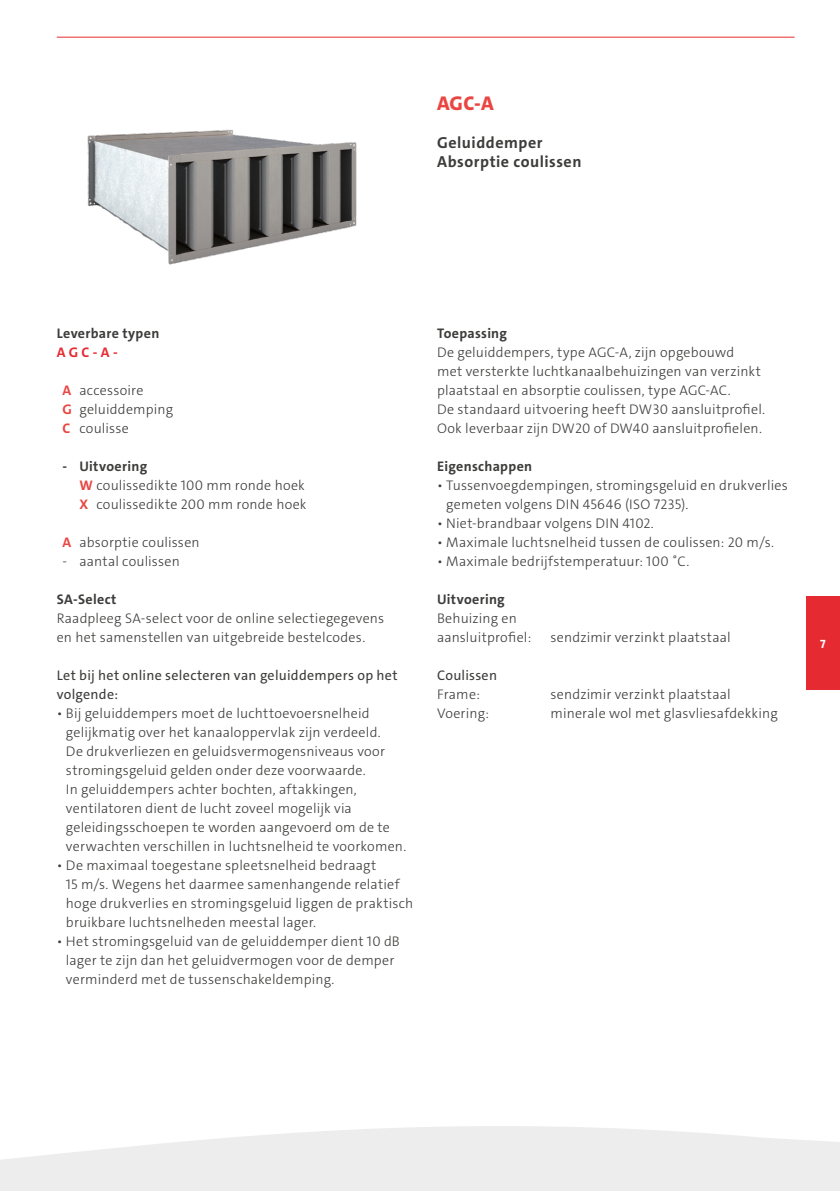
<style>
.page{position:relative;width:840px;height:1191px;background:#fff}
.page>*{position:absolute;margin:0;border:0;box-sizing:border-box;transform-origin:0 0}
.t1{font:800 20px "The Sans C4 s";color:#e94641}
.t2{font:700 16px/19px "The Sans C4 s";letter-spacing:.035em;color:#3c3c3b}
.t3{font:300 14px/19px "The Sans C4 s";letter-spacing:.015em;color:#3c3c3b}
.t4{font:14px/19px "The Sans C4 s";letter-spacing:.02em;color:#3c3c3b}
.t5{font:700 14px "The Sans C4 s";letter-spacing:.025em;color:#3c3c3b}
.t6{font:700 14px "The Sans C4 s";color:#e62a32}
.t7{font:700 12px "The Sans C4 s";color:#fff}
.s1{font-weight:700;color:#e94641}
.s2{font-weight:700}
</style>
<div class="page">
<svg style="left:0;top:1126px;width:839px;height:65px;fill:#ededed"></svg>
<hr style="left:57px;top:37px;width:737px;height:1px;background:#e62a32">
<div style="left:805px;top:596px;width:34px;height:94px;background:#e62a32"></div>
<img style="left:87px;top:129px;width:270px;height:136px">
<h1 class="t1" style="left:437px;top:90px;width:58px">AGC-A</h1>
<p class="t2" style="left:437px;top:133px;width:146px">Geluiddemper<br>Absorptie coulissen</p>
<p class="t5" style="left:57px;top:324px;width:104px">Leverbare typen</p>
<p class="t6" style="left:57px;top:343px;width:62px">A G C - A -</p>
<p class="t3" style="left:62px;top:381px;width:112px"><span class="s1">A</span> accessoire<br><span class="s1">G</span> geluiddemping<br><span class="s1">C</span> coulisse</p>
<p class="t3" style="left:79px;top:457px;width:228px;text-indent:-17px"><span class="s2">- Uitvoering<br></span><span class="s1">W</span> coulissedikte 100 mm ronde hoek<br><span class="s1">X</span> coulissedikte 200 mm ronde hoek</p>
<p class="t3" style="left:62px;top:533px;width:139px"><span class="s1">A</span> absorptie coulissen</p>
<p class="t3" style="left:62px;top:552px;width:119px">- aantal coulissen</p>
<p class="t5" style="left:57px;top:590px;width:61px">SA-Select</p>
<p class="t3" style="left:57px;top:609px;width:329px">Raadpleeg SA-select voor de online selectiegegevens en het samenstellen van uitgebreide bestelcodes.</p>
<p class="t4" style="left:57px;top:666px;width:342px">Let bij het online selecteren van geluiddempers op het volgende:</p>
<p class="t3" style="left:66px;top:704px;width:341px;text-indent:-9px">• Bij geluiddempers moet de luchttoevoersnelheid gelijkmatig over het kanaaloppervlak zijn verdeeld.<br>De drukverliezen en geluidsvermogensniveaus voor stromingsgeluid gelden onder deze voorwaarde.<br>In geluiddempers achter bochten, aftakkingen, ventilatoren dient de lucht zoveel mogelijk via geleidingsschoepen te worden aangevoerd om de te verwachten verschillen in luchtsnelheid te voorkomen.</p>
<p class="t3" style="left:66px;top:856px;width:349px;text-indent:-9px">• De maximaal toegestane spleetsnelheid bedraagt<br>15 m/s. Wegens het daarmee samenhangende relatief hoge drukverlies en stromingsgeluid liggen de praktisch bruikbare luchtsnelheden meestal lager.</p>
<p class="t3" style="left:66px;top:932px;width:335px;text-indent:-9px">• Het stromingsgeluid van de geluiddemper dient 10 dB lager te zijn dan het geluidvermogen voor de demper verminderd met de tussenschakeldemping.</p>
<p class="t5" style="left:437px;top:324px;width:72px">Toepassing</p>
<p class="t3" style="left:437px;top:343px;width:329px">De geluiddempers, type AGC-A, zijn opgebouwd<br>met versterkte luchtkanaalbehuizingen van verzinkt plaatstaal en absorptie coulissen, type AGC-AC.<br>De standaard uitvoering heeft DW30 aansluitprofiel.<br>Ook leverbaar zijn DW20 of DW40 aansluitprofielen.</p>
<p class="t5" style="left:437px;top:457px;width:97px">Eigenschappen</p>
<p class="t3" style="left:446px;top:476px;width:343px;text-indent:-9px">• Tussenvoegdempingen, stromingsgeluid en drukverlies gemeten volgens DIN 45646 (ISO 7235).</p>
<p class="t3" style="left:437px;top:514px;width:218px">• Niet-brandbaar volgens DIN 4102.</p>
<p class="t3" style="left:437px;top:533px;width:338px">• Maximale luchtsnelheid tussen de coulissen: 20 m/s.</p>
<p class="t3" style="left:437px;top:552px;width:254px">• Maximale bedrijfstemperatuur: 100 ˚C.</p>
<p class="t5" style="left:437px;top:590px;width:69px">Uitvoering</p>
<p class="t3" style="left:437px;top:609px;width:96px">Behuizing en aansluitprofiel:</p>
<p class="t3" style="left:550px;top:628px;width:181px">sendzimir verzinkt plaatstaal</p>
<p class="t4" style="left:437px;top:666px;width:61px">Coulissen</p>
<p class="t3" style="left:437px;top:685px;width:44px">Frame:</p>
<p class="t3" style="left:550px;top:685px;width:181px">sendzimir verzinkt plaatstaal</p>
<p class="t3" style="left:437px;top:704px;width:53px">Voering:</p>
<p class="t3" style="left:550px;top:704px;width:228px">minerale wol met glasvliesafdekking</p>
<p class="t7" style="left:819px;top:636px;width:7px">7</p>
</div>
